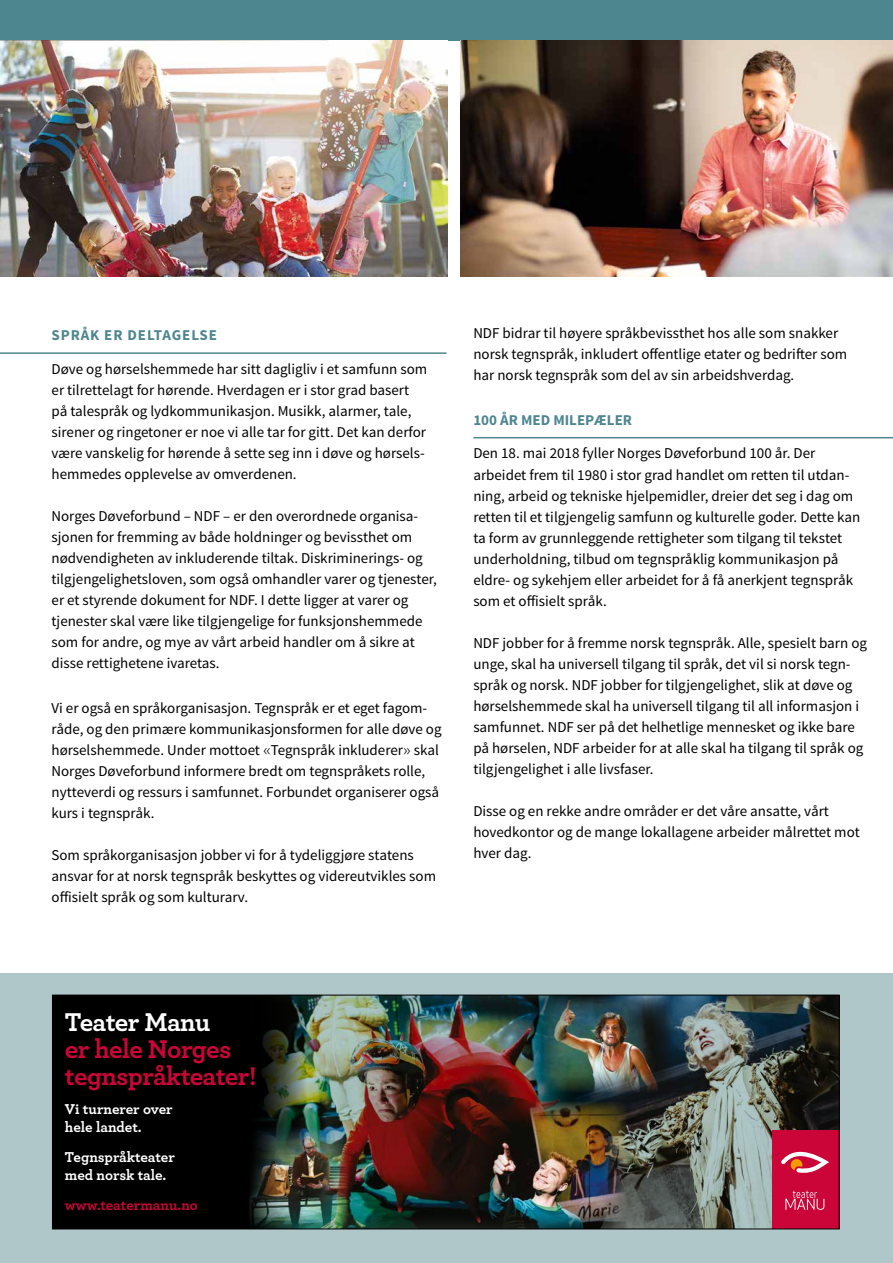
<style>
.page{position:relative;width:893px;height:1263px;background:#fff}
.page>*{position:absolute;margin:0;border:0;box-sizing:border-box;transform-origin:0 0}
.t1{font:700 27px/27px "Archer";letter-spacing:-.02em;color:#cb0538}
.t2{font:700 27px "Archer";letter-spacing:-.025em;color:#fff}
.t3{font:15px/21px "Source Sans Pro";color:#000}
.t4{font:700 15px/18px "Archer";letter-spacing:-.005em;color:#fff}
.t5{font:700 15px "Source Sans Pro";letter-spacing:.06em;color:#4e868f}
.t6{font:700 15px "Source Sans Pro";color:#4e868f}
.t7{font:700 15px "Archer";color:#cb0538}
.s1{font-family:"Gotham";font-weight:300}
</style>
<div class="page">
<div style="left:0;top:0;width:893px;height:41px;background:#4e868f"></div>
<div style="left:0;top:974px;width:893px;height:289px;background:#afc7c8"></div>
<img style="left:461px;top:41px;width:432px;height:236px">
<img style="left:0;top:41px;width:448px;height:236px">
<div style="left:52px;top:995px;width:255px;height:234px;background:#000"></div>
<img style="left:616px;top:997px;width:221px;height:230px">
<img style="left:260px;top:997px;width:356px;height:230px">
<img style="left:543px;top:997px;width:129px;height:95px">
<img style="left:475px;top:1102px;width:151px;height:125px">
<img style="left:249px;top:1127px;width:98px;height:100px">
<div style="left:772px;top:1131px;width:67px;height:98px;background:#cb0538"></div>
<svg style="left:781px;top:1151px;width:48px;height:22px"></svg>
<svg style="left:785px;top:1190px;width:39px;height:20px"></svg>
<div style="left:52px;top:995px;width:787px;height:234px;border:1px solid #000"></div>
<hr style="left:0;top:352px;width:446px;height:2px;background:#4e868f">
<hr style="left:473px;top:437px;width:420px;height:1px;background:#4e868f">
<p class="t5" style="left:52px;top:325px;width:167px">SPRÅK ER DELTAGELSE</p>
<p class="t3" style="left:52px;top:358px;width:377px">Døve og hørselshemmede har sitt dagligliv i et samfunn som er tilrettelagt for hørende. Hverdagen er i stor grad basert på talespråk og lydkommunikasjon. Musikk, alarmer, tale, sirener og ringetoner er noe vi alle tar for gitt. Det kan derfor være vanskelig for hørende å sette seg inn i døve og hørsels&shy;hemmedes opplevelse av omverdenen.</p>
<p class="t3" style="left:52px;top:505px;width:387px">Norges Døveforbund – NDF – er den overordnede organisa&shy;sjonen for fremming av både holdninger og bevissthet om nødvendigheten av inkluderende tiltak. Diskriminerings- og tilgjengelighetsloven, som også omhandler varer og tjenester, er et styrende dokument for NDF. I dette ligger at varer og tjenester skal være like tilgjengelige for funksjonshemmede som for andre, og mye av vårt arbeid handler om å sikre at disse rettighetene ivaretas.</p>
<p class="t3" style="left:52px;top:697px;width:392px">Vi er også en språkorganisasjon. Tegnspråk er et eget fagom&shy;råde, og den primære kommunikasjonsformen for alle døve og hørselshemmede. Under mottoet <span class="s1">«</span>Tegnspråk inkluderer<span class="s1">»</span> skal Norges Døveforbund informere bredt om tegnspråkets rolle, nytteverdi og ressurs i samfunnet. Forbundet organiserer også kurs i tegnspråk.</p>
<p class="t3" style="left:52px;top:844px;width:386px">Som språkorganisasjon jobber vi for å tydeliggjøre statens ansvar for at norsk tegnspråk beskyttes og videreutvikles som offisielt språk og som kulturarv.</p>
<p class="t3" style="left:473px;top:322px;width:375px">NDF bidrar til høyere språkbevissthet hos alle som snakker norsk tegnspråk, inkludert offentlige etater og bedrifter som har norsk tegnspråk som del av sin arbeidshverdag.</p>
<p class="t6" style="left:473px;top:410px;width:160px">100 ÅR MED MILEPÆLER</p>
<p class="t3" style="left:473px;top:443px;width:389px">Den 18. mai 2018 fyller Norges Døveforbund 100 år. Der arbeidet frem til 1980 i stor grad handlet om retten til utdan&shy;ning, arbeid og tekniske hjelpemidler, dreier det seg i dag om retten til et tilgjengelig samfunn og kulturelle goder. Dette kan ta form av grunnleggende rettigheter som tilgang til tekstet underholdning, tilbud om tegnspråklig kommunikasjon på eldre- og sykehjem eller arbeidet for å få anerkjent tegnspråk som et offisielt språk.</p>
<p class="t3" style="left:473px;top:632px;width:395px">NDF jobber for å fremme norsk tegnspråk. Alle, spesielt barn og unge, skal ha universell tilgang til språk, det vil si norsk tegn&shy;språk og norsk. NDF jobber for tilgjengelighet, slik at døve og hørselshemmede skal ha universell tilgang til all informasjon i samfunnet. NDF ser på det helhetlige mennesket og ikke bare på hørselen, NDF arbeider for at alle skal ha tilgang til språk og tilgjengelighet i alle livsfaser.</p>
<p class="t3" style="left:473px;top:800px;width:388px">Disse og en rekke andre områder er det våre ansatte, vårt hovedkontor og de mange lokallagene arbeider målrettet mot hver dag.</p>
<h1 class="t2" style="left:65px;top:1000px;width:147px">Teater Manu</h1>
<h1 class="t1" style="left:65px;top:1033px;width:193px">er hele Norges tegnspråkteater!</h1>
<p class="t4" style="left:65px;top:1099px;width:109px">Vi turnerer over hele landet.</p>
<p class="t4" style="left:65px;top:1147px;width:111px">Tegnspråkteater med norsk tale.</p>
<p class="t7" style="left:65px;top:1193px;width:134px">www.teatermanu.no</p>
</div>
